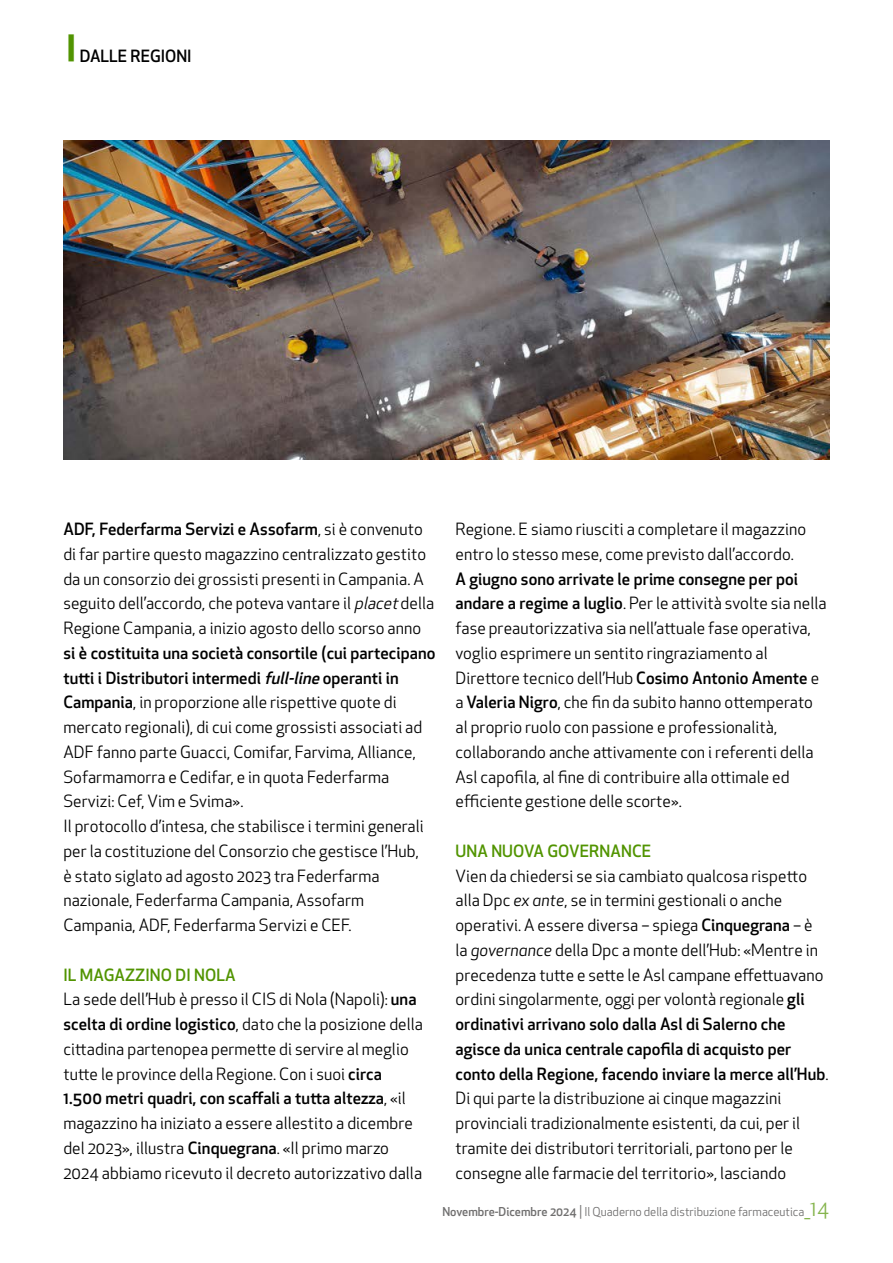
<style>
.page{position:relative;width:893px;height:1263px;background:#fff}
.page>*{position:absolute;margin:0;border:0;box-sizing:border-box;transform-origin:0 0}
.t1{font:16.5px/24.8px "Apex New";letter-spacing:.005em;color:#000}
.t2{font:500 16.5px "Apex New";letter-spacing:.005em;color:#519401}
.t3{font:500 16.5px "Apex New";color:#000}
.t4{font:12px "Apex New";color:#706f6f}
.s1{font-weight:500}
.s2{font-style:italic}
.s3{font-weight:500;font-style:italic}
.s4{font-weight:500;color:#519401}
.s5{font-size:13.5px}
.s6{font-size:21px;color:#85b44d}
</style>
<div class="page">
<img style="left:64px;top:140px;width:765px;height:319px">
<p class="t3" style="left:68px;top:44px;width:126px"><sup>|</sup> DALLE REGIONI</p>
<p class="t1" style="left:63px;top:517px;width:372px"><span class="s1">ADF, Federfarma Servizi e Assofarm</span>, si è convenuto di far partire questo magazzino centralizzato gestito da un consorzio dei grossisti presenti in Campania. A seguito dell’accordo, che poteva vantare il <span class="s2">placet</span>della Regione Campania, a inizio agosto dello scorso anno</p>
<p class="t1" style="left:63px;top:640px;width:373px"><span class="s1">si è costituita una società consortile (cui partecipano tutti i Distributori intermedi</span> <span class="s3">full-line</span> <span class="s1">operanti in Campania</span>, in proporzione alle rispettive quote di mercato regionali), di cui come grossisti associati ad ADF fanno parte Guacci, Comifar, Farvima, Alliance, Sofarmamorra e Cedifar, e in quota Federfarma Servizi: Cef, Vim e Svima».<br>Il protocollo d’intesa, che stabilisce i termini generali per la costituzione del Consorzio che gestisce l’Hub,<br>è stato siglato ad agosto 2023 tra Federfarma nazionale, Federfarma Campania, Assofarm Campania, ADF, Federfarma Servizi e CEF.</p>
<p class="t1" style="left:63px;top:962px;width:361px"><span class="s4">IL MAGAZZINO DI NOLA<br></span>La sede dell’Hub è presso il CIS di Nola (Napoli): <span class="s1">una scelta di ordine logistico</span>, dato che la posizione della cittadina partenopea permette di servire al meglio tutte le province della Regione. Con i suoi <span class="s1">circa 1.500 metri quadri, con scaffali a tutta altezza</span>, «il magazzino ha iniziato a essere allestito a dicembre del 2023», illustra <span class="s1">Cinquegrana</span>. «Il primo marzo 2024 abbiamo ricevuto il decreto autorizzativo dalla</p>
<p class="t1" style="left:455px;top:517px;width:352px">Regione. E siamo riusciti a completare il magazzino entro lo stesso mese, come previsto dall’accordo.</p>
<p class="t1" style="left:455px;top:566px;width:373px"><span class="s1">A giugno sono arrivate le prime consegne per poi andare a regime a luglio</span>. Per le attività svolte sia nella fase preautorizzativa sia nell’attuale fase operativa, voglio esprimere un sentito ringraziamento al Direttore tecnico dell’Hub <span class="s1">Cosimo Antonio Amente</span> e a <span class="s1">Valeria Nigro</span>, che fin da subito hanno ottemperato al proprio ruolo con passione e professionalità, collaborando anche attivamente con i referenti della Asl capofila, al fine di contribuire alla ottimale ed efficiente gestione delle scorte».</p>
<p class="t2" style="left:455px;top:840px;width:197px">UNA NUOVA GOVERNANCE</p>
<p class="t1" style="left:455px;top:863px;width:375px">Vien da chiedersi se sia cambiato qualcosa rispetto alla Dpc <span class="s2">ex ante</span>, se in termini gestionali o anche operativi. A essere diversa – spiega <span class="s1">Cinquegrana</span> – è la <span class="s2">governance</span> della Dpc a monte dell’Hub: «Mentre in precedenza tutte e sette le Asl campane effettuavano ordini singolarmente, oggi per volontà regionale <span class="s1">gli ordinativi arrivano solo dalla Asl di Salerno che agisce da unica centrale capofila di acquisto per conto della Regione, facendo inviare la merce all’Hub</span>.<br>Di qui parte la distribuzione ai cinque magazzini provinciali tradizionalmente esistenti, da cui, per il tramite dei distributori territoriali, partono per le consegne alle farmacie del territorio», lasciando</p>
<p class="t4" style="left:442px;top:1204px;width:388px"><span class="s1">Novembre-Dicembre 2024</span> <span class="s5">|</span> Il Quaderno della distribuzione farmaceutica<span class="s6">_14</span></p>
</div>
